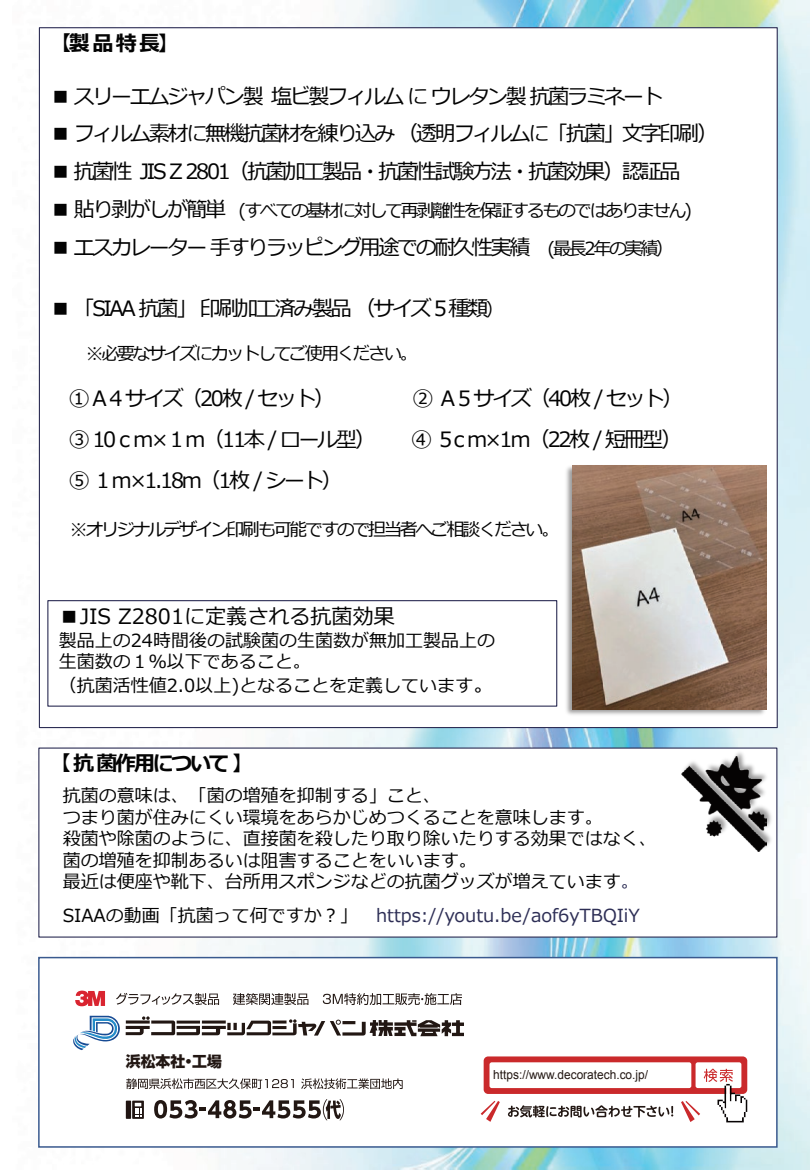
<style>
.page{position:relative;width:810px;height:1170px;background:#fff}
.page>*{position:absolute;margin:0;border:0;box-sizing:border-box;transform-origin:0 0}
.t1{font:21.15px "Meiryo";letter-spacing:-.11em;color:#030303}
.t2{font:21px "Meiryo";letter-spacing:-.11em;color:#030303}
.t3{font:21px "Meiryo";color:#030303}
.t4{font:700 21px "Meiryo";letter-spacing:-.11em;color:#030303}
.t5{font:18px/21.6px "Meiryo";color:#030303}
.t6{font:18px "Meiryo";letter-spacing:-.13em;color:#030303}
.t7{font:18px "Meiryo";color:#2d2e55}
.t8{font:800 14.85px "Shin Go Pro";color:#221713}
.t9{font:12.45px "Arial";color:#221713;scale:.95 1}
.s1{font-size:21px}
.s2{font-size:18px}
.s3{color:#2d2e55}
.s4{color:#030303}
</style>
<div class="page">
<img style="left:38px;top:1px;width:772px;height:1169px">
<div style="left:39px;top:27px;width:739px;height:701px;background:#fff;border:1px solid #2d2e55"></div>
<div style="left:47px;top:600px;width:510px;height:107px;background:#fff;border:1px solid #2d2e55"></div>
<div style="left:38px;top:748px;width:739px;height:190px;background:#fff"></div>
<img style="left:678px;top:747px;width:97px;height:105px">
<img style="left:681px;top:757px;width:85px;height:94px">
<img style="left:566px;top:465px;width:201px;height:250px">
<img style="left:572px;top:466px;width:194px;height:243px">
<div style="left:38px;top:957px;width:740px;height:191px;background:#fff;border:2px solid #39598e"></div>
<svg style="left:73px;top:1016px;width:391px;height:34px"></svg>
<svg style="left:75px;top:991px;width:30px;height:15px"></svg>
<svg style="left:116px;top:993px;width:103px;height:12px"></svg>
<svg style="left:233px;top:993px;width:75px;height:12px"></svg>
<svg style="left:323px;top:993px;width:139px;height:12px"></svg>
<svg style="left:126px;top:1078px;width:168px;height:11px"></svg>
<svg style="left:301px;top:1078px;width:102px;height:11px"></svg>
<svg style="left:154px;top:1099px;width:190px;height:21px"></svg>
<svg style="left:132px;top:1101px;width:12px;height:18px"></svg>
<div style="left:126px;top:1101px;width:5px;height:18px;background:#211512"></div>
<svg style="left:135px;top:1103px;width:6px;height:14px"></svg>
<div style="left:484px;top:1056px;width:263px;height:38px;background:#ca292b;border-radius:4px"></div>
<div style="left:490px;top:1062px;width:201px;height:26px;background:#fff;border-radius:2px"></div>
<div style="left:696px;top:1062px;width:45px;height:26px;background:#fff;border-radius:2px"></div>
<svg style="left:508px;top:1105px;width:165px;height:13px"></svg>
<svg style="left:681px;top:1069px;width:66px;height:53px"></svg>
<svg style="left:481px;top:1101px;width:19px;height:21px"></svg>
<p class="t4" style="left:50px;top:29px;width:130px">【製品特長】</p>
<p class="t2" style="left:50px;top:81px;width:614px">■ スリーエムジャパン製塩ビ製フィルムにウレタン製抗菌ラミネート</p>
<p class="t2" style="left:50px;top:119px;width:669px">■ フィルム素材に無機抗菌材を練り込み（透明フィルムに「抗菌」文字印刷）</p>
<p class="t1" style="left:50px;top:157px;width:632px">■ 抗菌性 JIS Z 2801（抗菌加工製品・抗菌性試験方法・抗菌効果）認証品</p>
<p class="t6" style="left:50px;top:198px;width:644px"><span class="s1">■ 貼り剥がしが簡単</span> (すべての基材に対して再剥離性を保証するものではありません)</p>
<p class="t2" style="left:50px;top:233px;width:625px">■ エスカレーター手すりラッピング用途での耐久性実績 <span class="s2">(最長2年の実績）</span></p>
<p class="t2" style="left:50px;top:293px;width:455px">■ 「SIAA 抗菌」印刷加工済み製品（サイズ５種類<span class="s2">）</span></p>
<p class="t6" style="left:86px;top:341px;width:334px">※必要なサイズにカットしてご使用ください。</p>
<p class="t2" style="left:69px;top:383px;width:267px">① A 4 サイズ（20枚 / セット）</p>
<p class="t2" style="left:413px;top:383px;width:272px">② A 5 サイズ（40枚 / セット）</p>
<p class="t2" style="left:69px;top:425px;width:309px">③ 10ｃｍ×１ｍ（11本/ ロール型）</p>
<p class="t2" style="left:411px;top:425px;width:273px">④ ５c m×1ｍ（22枚 / 短冊型）</p>
<p class="t2" style="left:69px;top:466px;width:275px">⑤ １ｍ×1.18m（1枚 / シート）</p>
<p class="t6" style="left:70px;top:517px;width:491px">※オリジナルデザイン印刷も可能ですので担当者へご相談ください。</p>
<p class="t3" style="left:59px;top:602px;width:338px">■JIS Z2801に定義される抗菌効果</p>
<p class="t5" style="left:59px;top:630px;width:438px">製品上の24時間後の試験菌の生菌数が無加工製品上の生菌数の１％以下であること。</p>
<p class="t5" style="left:59px;top:676px;width:437px">（抗菌活性値2.0以上)となることを定義しています<span class="s1">。</span></p>
<p class="t4" style="left:50px;top:749px;width:205px">【抗菌作用について】</p>
<p class="t5" style="left:63px;top:786px;width:595px">抗菌の意味は、「菌の増殖を抑制する」こと、<br>つまり菌が住みにくい環境をあらかじめつくることを意味します。<br>殺菌や除菌のように、直接菌を殺したり取り除いたりする効果ではなく、菌の増殖を抑制あるいは阻害することをいいます。<br>最近は便座や靴下、台所用スポンジなどの抗菌グッズが増えています<span class="s3">。</span></p>
<p class="t7" style="left:63px;top:903px;width:579px"><span class="s4">SIAAの動画「抗菌って何ですか？」</span> https://youtu.be/aof6yTBQIiY</p>
<p class="t8" style="left:126px;top:1049px;width:98px">浜松本社・工場</p>
<p class="t9" style="left:493px;top:1067px;width:164px">https://www.decoratech.co.jp/</p>
</div>
